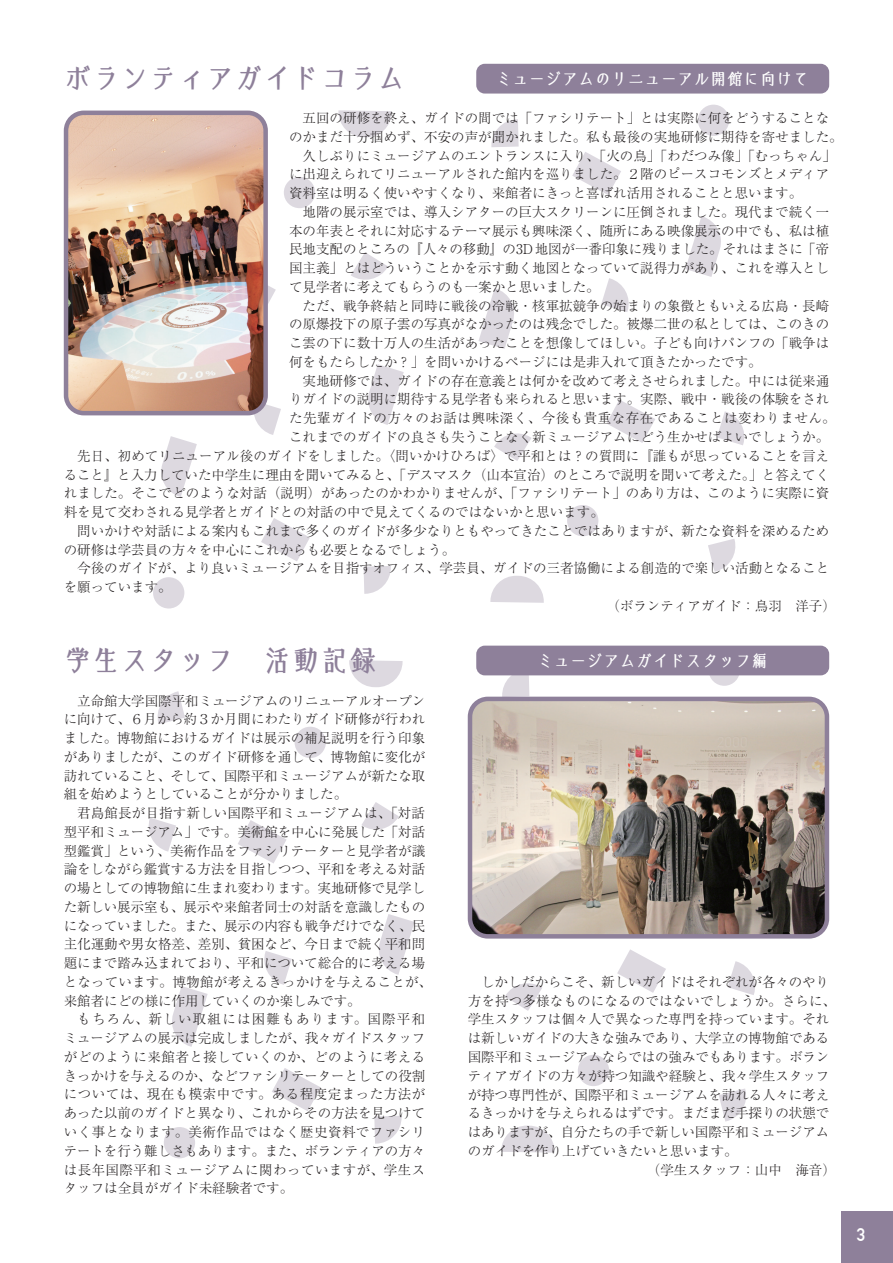
<style>
.page{position:relative;width:893px;height:1263px;background:#fff}
.page>*{position:absolute;margin:0;border:0;box-sizing:border-box;transform-origin:0 0}
.t1{font:700 28.5px "Echo Std";color:#8e809a}
.t2{font:700 18px "DIN Alternate";color:#fff}
.t3{font:700 16.5px "Echo Std";color:#fff}
.t4{font:300 13.5px/18.8px "Ryumin Pr 6 N";color:#231f20;text-align:justify}
.t5{font:300 13.5px "Ryumin Pr 6 N";letter-spacing:.04em;color:#231f20}
</style>
<div class="page">
<svg style="left:368px;top:364px;width:36px;height:61px"></svg>
<svg style="left:338px;top:110px;width:54px;height:28px"></svg>
<svg style="left:261px;top:518px;width:49px;height:43px"></svg>
<svg style="left:250px;top:404px;width:31px;height:31px"></svg>
<svg style="left:364px;top:566px;width:27px;height:28px"></svg>
<svg style="left:351px;top:252px;width:37px;height:28px"></svg>
<div style="left:153px;top:577px;width:32px;height:32px;background:#ddd9e0;border-radius:50%"></div>
<svg style="left:161px;top:436px;width:36px;height:61px"></svg>
<svg style="left:268px;top:285px;width:8px;height:19px"></svg>
<div style="left:284px;top:177px;width:31px;height:31px;background:#ddd9e0;border-radius:50%"></div>
<svg style="left:717px;top:411px;width:28px;height:34px"></svg>
<svg style="left:478px;top:288px;width:36px;height:61px"></svg>
<svg style="left:490px;top:576px;width:54px;height:27px"></svg>
<svg style="left:572px;top:152px;width:49px;height:43px"></svg>
<svg style="left:601px;top:278px;width:28px;height:34px"></svg>
<svg style="left:491px;top:119px;width:28px;height:28px"></svg>
<svg style="left:494px;top:433px;width:37px;height:28px"></svg>
<svg style="left:708px;top:539px;width:28px;height:33px"></svg>
<div style="left:698px;top:105px;width:31px;height:31px;background:#ddd9e0;border-radius:50%"></div>
<svg style="left:685px;top:216px;width:36px;height:61px"></svg>
<svg style="left:606px;top:400px;width:49px;height:43px"></svg>
<div style="left:567px;top:505px;width:32px;height:31px;background:#ddd9e0;border-radius:50%"></div>
<svg style="left:148px;top:818px;width:28px;height:34px"></svg>
<svg style="left:379px;top:914px;width:35px;height:61px"></svg>
<svg style="left:349px;top:660px;width:54px;height:27px"></svg>
<svg style="left:272px;top:1068px;width:49px;height:43px"></svg>
<svg style="left:264px;top:951px;width:28px;height:34px"></svg>
<svg style="left:374px;top:1116px;width:28px;height:28px"></svg>
<svg style="left:362px;top:802px;width:37px;height:28px"></svg>
<svg style="left:157px;top:691px;width:28px;height:33px"></svg>
<div style="left:164px;top:1127px;width:31px;height:31px;background:#ddd9e0;border-radius:50%"></div>
<svg style="left:172px;top:986px;width:36px;height:61px"></svg>
<svg style="left:238px;top:820px;width:49px;height:43px"></svg>
<div style="left:294px;top:726px;width:32px;height:32px;background:#ddd9e0;border-radius:50%"></div>
<svg style="left:728px;top:961px;width:27px;height:34px"></svg>
<svg style="left:501px;top:1125px;width:54px;height:28px"></svg>
<svg style="left:502px;top:675px;width:27px;height:22px"></svg>
<svg style="left:505px;top:983px;width:37px;height:28px"></svg>
<svg style="left:719px;top:1088px;width:27px;height:33px"></svg>
<svg style="left:708px;top:654px;width:32px;height:32px"></svg>
<svg style="left:617px;top:949px;width:49px;height:44px"></svg>
<div style="left:578px;top:1054px;width:31px;height:32px;background:#ddd9e0;border-radius:50%"></div>
<div style="left:842px;top:1212px;width:51px;height:51px;background:#8e809a"></div>
<div style="left:476px;top:646px;width:353px;height:29px;background:#8e809a;border-radius:9px"></div>
<img style="left:473px;top:702px;width:351px;height:234px">
<div style="left:468px;top:697px;width:361px;height:241px;border:4px solid #8e809a;border-radius:18px"></div>
<div style="left:476px;top:64px;width:353px;height:30px;background:#8e809a;border-radius:9px"></div>
<img style="left:69px;top:116px;width:197px;height:297px">
<div style="left:64px;top:111px;width:204px;height:304px;border:4px solid #8e809a;border-radius:18px"></div>
<h1 class="t1" style="left:64px;top:57px;width:344px">ボランティアガイドコラム</h1>
<p class="t4" style="left:303px;top:108px;width:528px">五回の研修を終え、ガイドの間では「ファシリテート」とは実際に何をどうすることな</p>
<p class="t4" style="left:289px;top:127px;width:555px">のかまだ十分掴めず、不安の声が聞かれました。私も最後の実地研修に期待を寄せました。</p>
<p class="t4" style="left:303px;top:145px;width:535px">久しぶりにミュージアムのエントランスに入り、「火の鳥」「わだつみ像」「むっちゃん」</p>
<p class="t4" style="left:289px;top:164px;width:542px">に出迎えられてリニューアルされた館内を巡りました。2階のピースコモンズとメディア</p>
<p class="t4" style="left:289px;top:183px;width:515px">資料室は明るく使いやすくなり、来館者にきっと喜ばれ活用されることと思います。</p>
<p class="t4" style="left:303px;top:202px;width:528px">地階の展示室では、導入シアターの巨大スクリーンに圧倒されました。現代まで続く一</p>
<p class="t4" style="left:289px;top:220px;width:542px">本の年表とそれに対応するテーマ展示も興味深く、随所にある映像展示の中でも、私は植</p>
<p class="t4" style="left:289px;top:239px;width:541px">民地支配のところの『人々の移動』の3D地図が一番印象に残りました。それはまさに「帝</p>
<p class="t4" style="left:289px;top:258px;width:542px">国主義」とはどういうことかを示す動く地図となっていて説得力があり、これを導入とし</p>
<p class="t4" style="left:289px;top:277px;width:312px">て見学者に考えてもらうのも一案かと思いました。</p>
<p class="t4" style="left:303px;top:295px;width:528px">ただ、戦争終結と同時に戦後の冷戦・核軍拡競争の始まりの象徴ともいえる広島・長崎</p>
<p class="t4" style="left:289px;top:314px;width:542px">の原爆投下の原子雲の写真がなかったのは残念でした。被爆二世の私としては、このきの</p>
<p class="t4" style="left:289px;top:333px;width:542px">こ雲の下に数十万人の生活があったことを想像してほしい。子ども向けパンフの「戦争は</p>
<p class="t4" style="left:289px;top:352px;width:474px">何をもたらしたか？」を問いかけるページには是非入れて頂きたかったです。</p>
<p class="t4" style="left:303px;top:370px;width:528px">実地研修では、ガイドの存在意義とは何かを改めて考えさせられました。中には従来通</p>
<p class="t4" style="left:289px;top:389px;width:542px">りガイドの説明に期待する見学者も来られると思います。実際、戦中・戦後の体験をされ</p>
<p class="t5" style="left:289px;top:408px;width:548px">た先輩ガイドの方々のお話は興味深く、今後も貴重な存在であることは変わりません。</p>
<p class="t4" style="left:289px;top:427px;width:542px">これまでのガイドの良さも失うことなく新ミュージアムにどう生かせばよいでしょうか。</p>
<p class="t4" style="left:77px;top:445px;width:753px">先日、初めてリニューアル後のガイドをしました。〈問いかけひろば〉で平和とは？の質問に『誰もが思っていることを言え</p>
<p class="t4" style="left:64px;top:464px;width:767px">ること』と入力していた中学生に理由を聞いてみると、「デスマスク（山本宣治）のところで説明を聞いて考えた。」と答えてく</p>
<p class="t4" style="left:64px;top:483px;width:767px">れました。そこでどのような対話（説明）があったのかわかりませんが、「ファシリテート」のあり方は、このように実際に資</p>
<p class="t4" style="left:64px;top:502px;width:542px">料を見て交わされる見学者とガイドとの対話の中で見えてくるのではないかと思います。</p>
<p class="t4" style="left:77px;top:520px;width:753px">問いかけや対話による案内もこれまで多くのガイドが多少なりともやってきたことではありますが、新たな資料を深めるため</p>
<p class="t4" style="left:64px;top:539px;width:393px">の研修は学芸員の方々を中心にこれからも必要となるでしょう。</p>
<p class="t4" style="left:77px;top:558px;width:753px">今後のガイドが、より良いミュージアムを目指すオフィス、学芸員、ガイドの三者協働による創造的で楽しい活動となること</p>
<p class="t4" style="left:64px;top:577px;width:109px">を願っています。</p>
<p class="t4" style="left:606px;top:595px;width:231px">（ボランティアガイド：鳥羽　洋子）</p>
<h1 class="t1" style="left:64px;top:639px;width:315px">学生スタッフ　活動記録</h1>
<p class="t4" style="left:64px;top:690px;width:363px;text-indent:14px">立命館大学国際平和ミュージアムのリニューアルオープンに向けて、6月から約3か月間にわたりガイド研修が行われました。博物館におけるガイドは展示の補足説明を行う印象がありましたが、このガイド研修を通して、博物館に変化が訪れていること、そして、国際平和ミュージアムが新たな取組を始めようとしていることが分かりました。</p>
<p class="t4" style="left:64px;top:803px;width:370px;text-align:left;text-indent:14px">君島館長が目指す新しい国際平和ミュージアムは、「対話型平和ミュージアム」です。美術館を中心に発展した「対話型鑑賞」という、美術作品をファシリテーターと見学者が議論をしながら鑑賞する方法を目指しつつ、平和を考える対話の場としての博物館に生まれ変わります。実地研修で見学した新しい展示室も、展示や来館者同士の対話を意識したものになっていました。また、展示の内容も戦争だけでなく、民主化運動や男女格差、差別、貧困など、今日まで続く平和問題にまで踏み込まれており、平和について総合的に考える場となっています。博物館が考えるきっかけを与えることが、来館者にどの様に作用していくのか楽しみです。</p>
<p class="t4" style="left:64px;top:1009px;width:363px;text-indent:14px">もちろん、新しい取組には困難もあります。国際平和ミュージアムの展示は完成しましたが、我々ガイドスタッフがどのように来館者と接していくのか、どのように考えるきっかけを与えるのか、などファシリテーターとしての役割については、現在も模索中です。ある程度定まった方法があった以前のガイドと異なり、これからその方法を見つけていく事となります。美術作品ではなく歴史資料でファシリテートを行う難しさもあります。また、ボランティアの方々は長年国際平和ミュージアムに関わっていますが、学生スタッフは全員がガイド未経験者です。</p>
<p class="t3" style="left:496px;top:66px;width:315px">ミュージアムのリニューアル開館に向けて</p>
<p class="t3" style="left:537px;top:648px;width:232px">ミュージアムガイドスタッフ編</p>
<p class="t4" style="left:481px;top:972px;width:349px">しかしだからこそ、新しいガイドはそれぞれが各々のやり</p>
<p class="t4" style="left:468px;top:990px;width:370px">方を持つ多様なものになるのではないでしょうか。さらに、</p>
<p class="t4" style="left:468px;top:1009px;width:363px">学生スタッフは個々人で異なった専門を持っています。それ</p>
<p class="t4" style="left:468px;top:1028px;width:363px">は新しいガイドの大きな強みであり、大学立の博物館である</p>
<p class="t4" style="left:468px;top:1047px;width:363px">国際平和ミュージアムならではの強みでもあります。ボラン</p>
<p class="t4" style="left:468px;top:1065px;width:363px">ティアガイドの方々が持つ知識や経験と、我々学生スタッフ</p>
<p class="t4" style="left:468px;top:1084px;width:363px">が持つ専門性が、国際平和ミュージアムを訪れる人々に考え</p>
<p class="t4" style="left:468px;top:1103px;width:363px">るきっかけを与えられるはずです。まだまだ手探りの状態で</p>
<p class="t4" style="left:468px;top:1122px;width:363px">はありますが、自分たちの手で新しい国際平和ミュージアム</p>
<p class="t4" style="left:468px;top:1140px;width:271px">のガイドを作り上げていきたいと思います。</p>
<p class="t4" style="left:647px;top:1159px;width:190px">（学生スタッフ：山中　海音）</p>
<h2 class="t2" style="left:857px;top:1221px;width:10px">3</h2>
</div>
